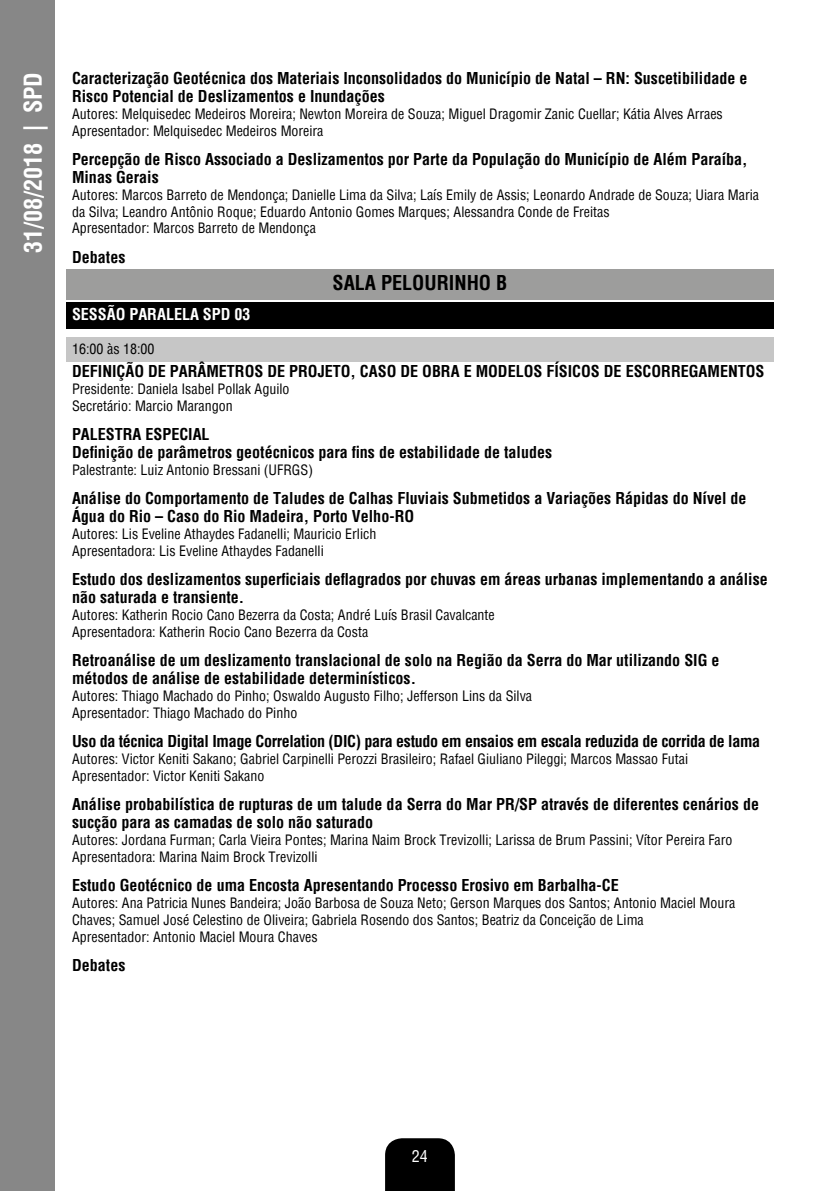
<style>
.page{position:relative;width:840px;height:1191px;background:#fff}
.page>*{position:absolute;margin:0;border:0;box-sizing:border-box;transform-origin:0 0}
.t1{font:700 condensed 24px "Helvetica";color:#fff}
.t2{font:700 condensed 20px "Helvetica";color:#000}
.t3{font:700 condensed 16px/18px "Helvetica";color:#000}
.t4{font:700 condensed 16px "Helvetica";letter-spacing:-.02em;color:#000}
.t5{font:700 condensed 16px "Helvetica";color:#fff}
.t6{font:condensed 16px "Helvetica";color:#fff}
.t7{font:condensed 14px/16.8px "Helvetica";color:#000}
</style>
<div class="page">
<div style="left:66px;top:270px;width:707px;height:30px;background:#9d9d9c"></div>
<div style="left:66px;top:302px;width:707px;height:26px;background:#000"></div>
<div style="left:66px;top:337px;width:707px;height:25px;background:#c6c6c6"></div>
<div style="left:385px;top:1138px;width:69px;height:53px;background:#000"></div>
<div style="left:0;top:0;width:55px;height:1191px;background:#878787"></div>
<h1 class="t1" style="left:17px;top:253px;width:182px;rotate:-90deg">31/08/2018 | SPD</h1>
<p class="t3" style="left:72px;top:69px;width:676px">Caracterização Geotécnica dos Materiais Inconsolidados do Município de Natal – RN: Suscetibilidade e<br>Risco Potencial de Deslizamentos e Inundações</p>
<p class="t7" style="left:72px;top:105px;width:652px">Autores: Melquisedec Medeiros Moreira; Newton Moreira de Souza; Miguel Dragomir Zanic Cuellar; Kátia Alves Arraes<br>Apresentador: Melquisedec Medeiros Moreira</p>
<p class="t3" style="left:72px;top:150px;width:676px">Percepção de Risco Associado a Deslizamentos por Parte da População do Município de Além Paraíba,<br>Minas Gerais</p>
<p class="t7" style="left:72px;top:186px;width:688px">Autores: Marcos Barreto de Mendonça; Danielle Lima da Silva; Laís Emily de Assis; Leonardo Andrade de Souza; Uiara Maria da Silva; Leandro Antônio Roque; Eduardo Antonio Gomes Marques; Alessandra Conde de Freitas<br>Apresentador: Marcos Barreto de Mendonça</p>
<p class="t3" style="left:72px;top:248px;width:55px">Debates</p>
<h2 class="t2" style="left:332px;top:270px;width:176px">SALA PELOURINHO B</h2>
<p class="t5" style="left:72px;top:303px;width:180px">SESSÃO PARALELA SPD 03</p>
<p class="t7" style="left:72px;top:340px;width:84px">16:00 às 18:00</p>
<p class="t3" style="left:72px;top:362px;width:693px">DEFINIÇÃO DE PARÂMETROS DE PROJETO, CASO DE OBRA E MODELOS FÍSICOS DE ESCORREGAMENTOS</p>
<p class="t7" style="left:72px;top:380px;width:219px">Presidente: Daniela Isabel Pollak Aguilo<br>Secretário: Marcio Marangon</p>
<p class="t3" style="left:72px;top:425px;width:481px">PALESTRA ESPECIAL<br>Definição de parâmetros geotécnicos para fins de estabilidade de taludes</p>
<p class="t7" style="left:72px;top:461px;width:242px">Palestrante: Luiz Antonio Bressani (UFRGS)</p>
<p class="t3" style="left:72px;top:489px;width:675px">Análise do Comportamento de Taludes de Calhas Fluviais Submetidos a Variações Rápidas do Nível de<br>Água do Rio – Caso do Rio Madeira, Porto Velho-RO</p>
<p class="t7" style="left:72px;top:525px;width:305px">Autores: Lis Eveline Athaydes Fadanelli; Mauricio Erlich<br>Apresentadora: Lis Eveline Athaydes Fadanelli</p>
<p class="t3" style="left:72px;top:570px;width:697px">Estudo dos deslizamentos superficiais deflagrados por chuvas em áreas urbanas implementando a análise não saturada e transiente.</p>
<p class="t7" style="left:72px;top:606px;width:424px">Autores: Katherin Rocio Cano Bezerra da Costa; André Luís Brasil Cavalcante<br>Apresentadora: Katherin Rocio Cano Bezerra da Costa</p>
<p class="t3" style="left:72px;top:651px;width:648px">Retroanálise de um deslizamento translacional de solo na Região da Serra do Mar utilizando SIG e métodos de análise de estabilidade determinísticos.</p>
<p class="t7" style="left:72px;top:687px;width:461px">Autores: Thiago Machado do Pinho; Oswaldo Augusto Filho; Jefferson Lins da Silva<br>Apresentador: Thiago Machado do Pinho</p>
<p class="t4" style="left:72px;top:731px;width:689px">Uso da técnica Digital Image Correlation (DIC) para estudo em ensaios em escala reduzida de corrida de lama</p>
<p class="t7" style="left:72px;top:750px;width:617px">Autores: Victor Keniti Sakano; Gabriel Carpinelli Perozzi Brasileiro; Rafael Giuliano Pileggi; Marcos Massao Futai<br>Apresentador: Victor Keniti Sakano</p>
<p class="t3" style="left:72px;top:795px;width:688px">Análise probabilística de rupturas de um talude da Serra do Mar PR/SP através de diferentes cenários de sucção para as camadas de solo não saturado</p>
<p class="t7" style="left:72px;top:831px;width:661px">Autores: Jordana Furman; Carla Vieira Pontes; Marina Naim Brock Trevizolli; Larissa de Brum Passini; Vítor Pereira Faro<br>Apresentadora: Marina Naim Brock Trevizolli</p>
<p class="t3" style="left:72px;top:876px;width:548px">Estudo Geotécnico de uma Encosta Apresentando Processo Erosivo em Barbalha-CE</p>
<p class="t7" style="left:72px;top:894px;width:664px">Autores: Ana Patricia Nunes Bandeira; João Barbosa de Souza Neto; Gerson Marques dos Santos; Antonio Maciel Moura<br>Chaves; Samuel José Celestino de Oliveira; Gabriela Rosendo dos Santos; Beatriz da Conceição de Lima<br>Apresentador: Antonio Maciel Moura Chaves</p>
<p class="t3" style="left:72px;top:956px;width:55px">Debates</p>
<p class="t6" style="left:412px;top:1145px;width:17px">24</p>
</div>
